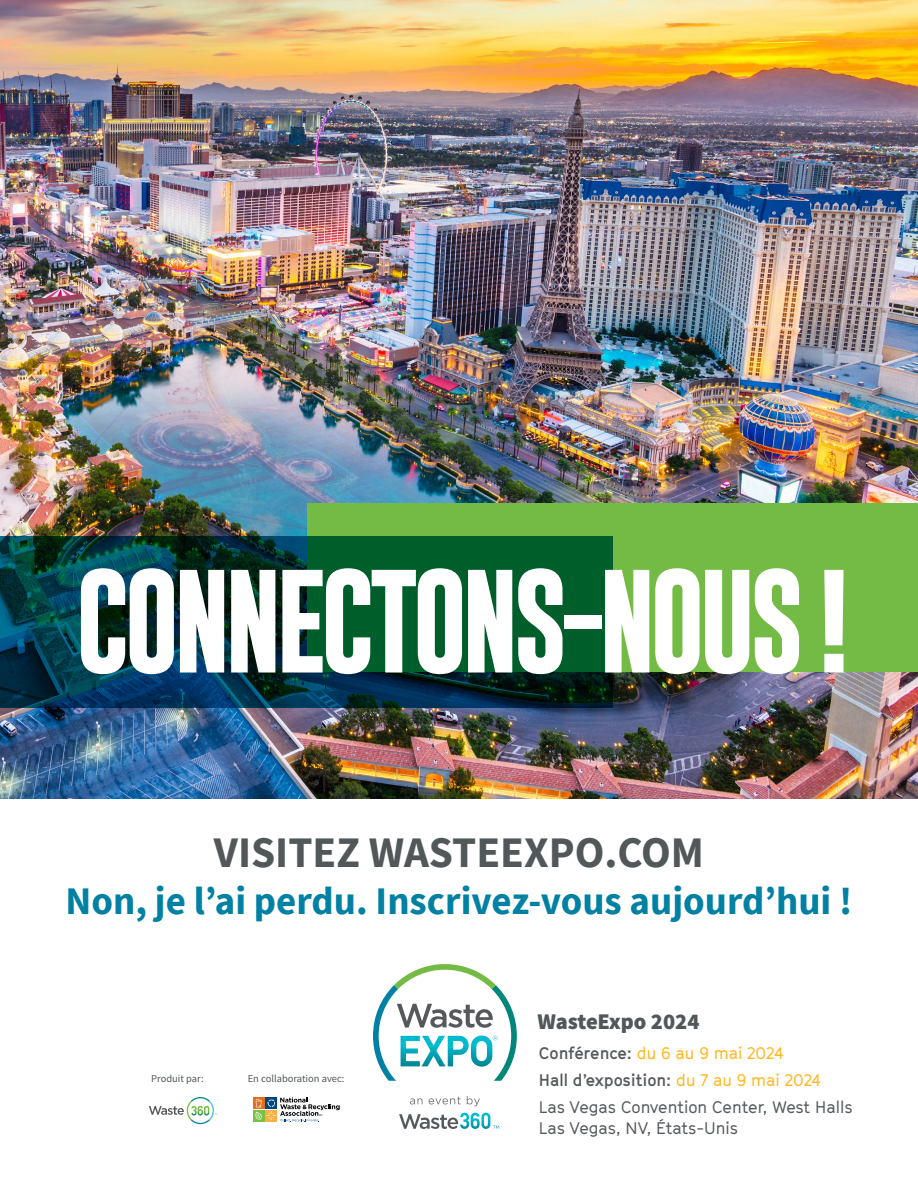
<style>
.page{position:relative;width:918px;height:1188px;background:#fff}
.page>*{position:absolute;margin:0;border:0;box-sizing:border-box;transform-origin:0 0}
.t1{font:700 105px "Gobold";letter-spacing:-.06em;color:#fff}
.t2{font:700 43.5px "Source Sans Pro";color:#52575a}
.t3{font:700 39px "Source Sans Pro";color:#0081a3}
.t4{font:22.5px "Source Sans Variable";letter-spacing:-.01em;color:#52575a}
.t5{font:16.5px/27px "GT Cinetype";color:#56595b}
.t6{font:10.5px "Source Sans Pro";color:#52575a}
.s1{font-weight:700}
.s2{color:#ffb71e}
</style>
<div class="page">
<img style="left:0;top:0;width:918px;height:798px">
<div style="left:308px;top:503px;width:610px;height:168px;background:#73bb44"></div>
<svg style="left:0;top:536px;width:612px;height:171px;background:#004235"></svg>
<svg style="left:410px;top:1098px;width:13px;height:6px"></svg>
<svg style="left:429px;top:1097px;width:32px;height:7px"></svg>
<svg style="left:467px;top:1096px;width:13px;height:10px"></svg>
<svg style="left:399px;top:1113px;width:100px;height:16px"></svg>
<svg style="left:373px;top:964px;width:144px;height:117px"></svg>
<svg style="left:149px;top:1097px;width:68px;height:27px"></svg>
<div style="left:253px;top:1098px;width:11px;height:11px;background:#e36f1e"></div>
<div style="left:253px;top:1110px;width:11px;height:11px;background:#7ac143"></div>
<svg style="left:255px;top:1097px;width:85px;height:25px"></svg>
<h1 class="t1" style="left:75px;top:553px;width:776px">CONNECTONS-NOUS !</h1>
<h2 class="t2" style="left:214px;top:823px;width:492px">VISITEZ WASTEEXPO.COM</h2>
<h3 class="t3" style="left:66px;top:874px;width:788px">Non, je l’ai perdu. Inscrivez-vous aujourd’hui !</h3>
<p class="t6" style="left:151px;top:1072px;width:54px">Produit par:</p>
<p class="t6" style="left:248px;top:1072px;width:98px">En collaboration avec:</p>
<h3 class="t4" style="left:537px;top:1008px;width:164px">WasteExpo 2024</h3>
<p class="t5" style="left:539px;top:1039px;width:315px"><span class="s1">Conférence:</span> <span class="s2">du 6 au 9 mai 2024<br></span><span class="s1">Hall d’exposition:</span> <span class="s2">du 7 au 9 mai 2024<br></span>Las Vegas Convention Center, West Halls</p>
<p class="t5" style="left:539px;top:1114px;width:201px">Las Vegas, NV, États-Unis</p>
</div>
